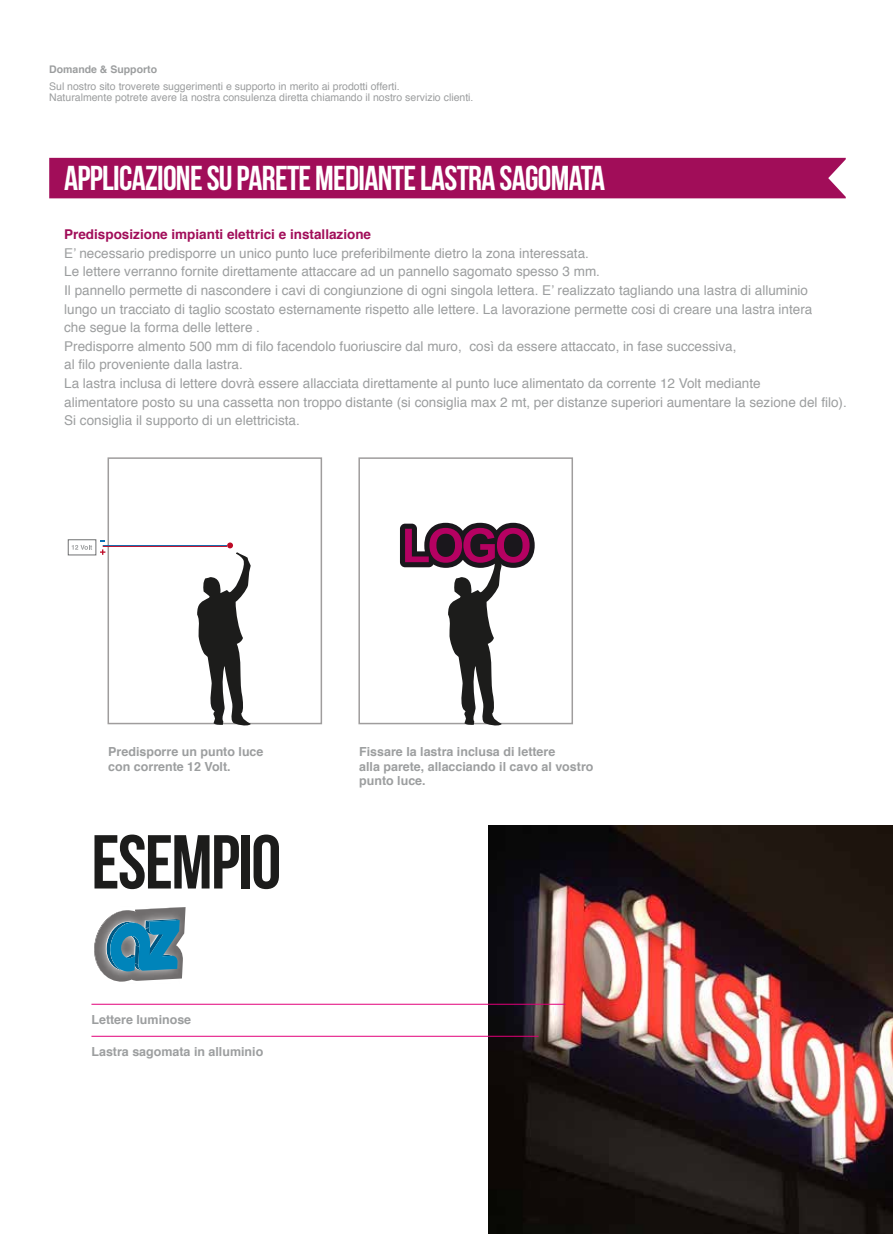
<style>
.page{position:relative;width:893px;height:1234px;background:#fff}
.page>*{position:absolute;margin:0;border:0;box-sizing:border-box;transform-origin:0 0}
.t1{font:76.2px "Bebas Neue";letter-spacing:-.02em;color:#1c1c1b}
.t2{font:34.5px "Bebas Neue";letter-spacing:-.02em;color:#fff}
.t3{font:13.5px/18.6px "Helvetica";color:#9c9e9f}
.t4{font:700 13.5px "Helvetica";color:#a10d59}
.t5{font:700 12.45px/14.4px "Helvetica";color:#9c9e9f}
.t6{font:10.5px/11.1px "Helvetica";color:#9c9e9f}
.t7{font:700 10.5px "Helvetica";color:#9c9e9f}
</style>
<div class="page">
<div style="left:49px;top:158px;width:797px;height:40px;background:#a10d59"></div>
<div style="left:108px;top:457px;width:214px;height:267px;border:2px solid #9f9d9d"></div>
<hr style="left:103px;top:545px;width:124px;height:1px;background:#0b72b5">
<hr style="left:103px;top:546px;width:124px;height:1px;background:#bd0a26">
<svg style="left:100px;top:549px;width:5px;height:5px"></svg>
<div style="left:68px;top:539px;width:28px;height:16px;border:1px solid #707172"></div>
<svg style="left:72px;top:545px;width:20px;height:4px"></svg>
<svg style="left:197px;top:542px;width:54px;height:184px"></svg>
<div style="left:358px;top:457px;width:215px;height:267px;border:2px solid #9f9d9d"></div>
<svg style="left:400px;top:522px;width:135px;height:204px"></svg>
<img style="left:488px;top:825px;width:405px;height:408px">
<hr style="left:91px;top:1003px;width:475px;height:1px;background:#e2007a">
<hr style="left:91px;top:1035px;width:447px;height:1px;background:#e2007a">
<svg style="left:94px;top:907px;width:92px;height:75px;background:#6293a7"></svg>
<p class="t7" style="left:49px;top:61px;width:109px">Domande &amp; Supporto</p>
<p class="t6" style="left:49px;top:81px;width:426px">Sul nostro sito troverete suggerimenti e supporto in merito ai prodotti offerti.<br>Naturalmente potrete avere la nostra consulenza diretta chiamando il nostro servizio clienti.</p>
<h2 class="t2" style="left:64px;top:159px;width:542px">APPLICAZIONE SU PARETE MEDIANTE LASTRA SAGOMATA</h2>
<p class="t4" style="left:64px;top:223px;width:308px">Predisposizione impianti elettrici e installazione</p>
<p class="t3" style="left:64px;top:244px;width:784px">E’ necessario predisporre un unico punto luce preferibilmente dietro la zona interessata.<br>Le lettere verranno fornite direttamente attaccare ad un pannello sagomato spesso 3 mm.<br>Il pannello permette di nascondere i cavi di congiunzione di ogni singola lettera. E’ realizzato tagliando una lastra di alluminio<br>lungo un tracciato di taglio scostato esternamente rispetto alle lettere. La lavorazione permette cosi di creare una lastra intera<br>che segue la forma delle lettere .<br>Predisporre almento 500 mm di filo facendolo fuoriuscire dal muro, così da essere attaccato, in fase successiva,<br>al filo proveniente dalla lastra.<br>La lastra inclusa di lettere dovrà essere allacciata direttamente al punto luce alimentato da corrente 12 Volt mediante<br>alimentatore posto su una cassetta non troppo distante (si consiglia max 2 mt, per distanze superiori aumentare la sezione del filo).<br>Si consiglia il supporto di un elettricista.</p>
<p class="t5" style="left:108px;top:744px;width:157px">Predisporre un punto luce con corrente 12 Volt.</p>
<p class="t5" style="left:359px;top:744px;width:236px">Fissare la lastra inclusa di lettere<br>alla parete, allacciando il cavo al vostro punto luce.</p>
<h1 class="t1" style="left:91px;top:820px;width:191px">ESEMPIO</h1>
<p class="t5" style="left:91px;top:1011px;width:101px">Lettere luminose</p>
<p class="t5" style="left:91px;top:1043px;width:173px">Lastra sagomata in alluminio</p>
</div>
